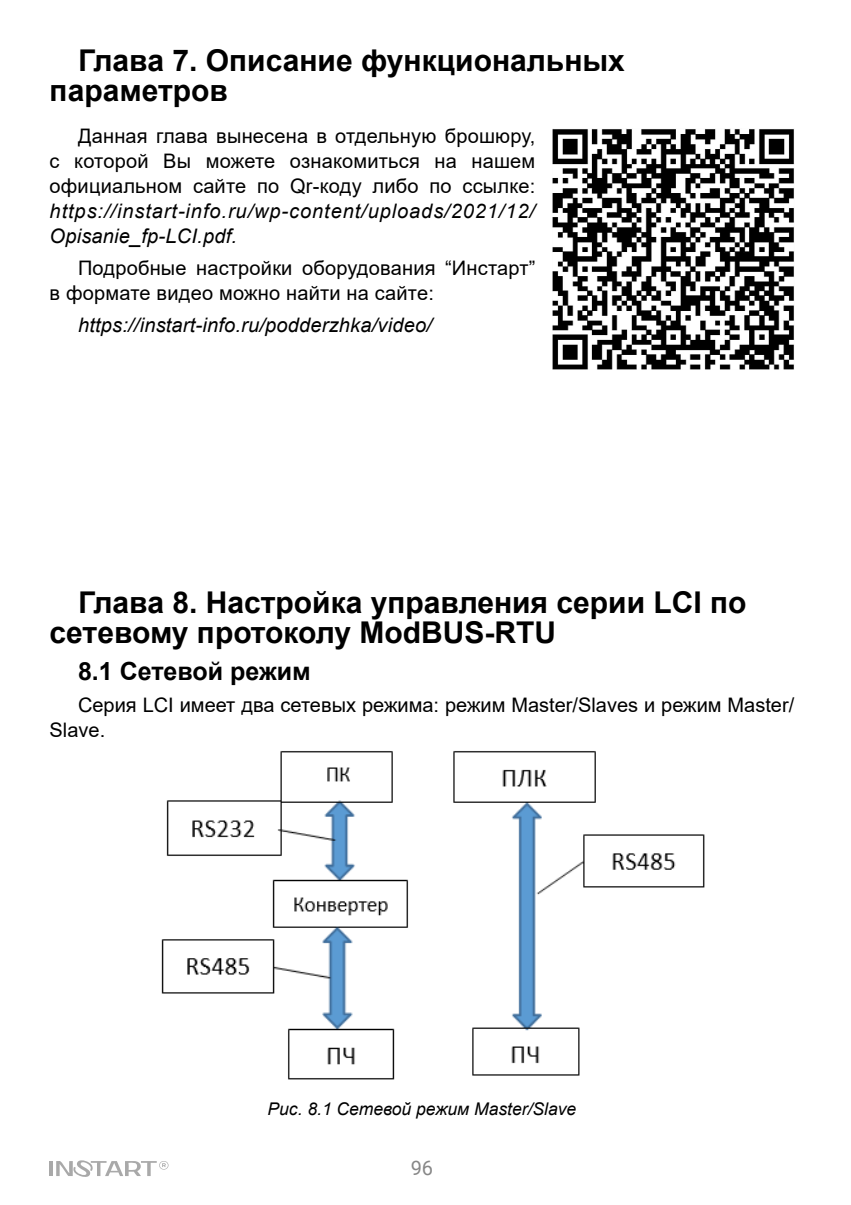
<style>
.page{position:relative;width:851px;height:1205px;background:#fff}
.page>*{position:absolute;margin:0;border:0;box-sizing:border-box;transform-origin:0 0}
.t1{font:700 30px/30px "Arial";color:#000}
.t2{font:700 25px "Arial";color:#000}
.t3{font:20px/25px "Arial";letter-spacing:.01em;color:#000}
.t4{font:italic 20px/25px "Arial";letter-spacing:.045em;color:#000}
.t5{font:italic 20px "Arial";letter-spacing:.01em;color:#000}
.t6{font:20px "Roboto";color:#878787}
.t7{font:italic 17.5px "Arial";color:#000}
</style>
<div class="page">
<hr style="left:50px;top:1161px;width:3px;height:15px;background:#a9a9a9">
<svg style="left:56px;top:1160px;width:112px;height:17px"></svg>
<img style="left:161px;top:751px;width:544px;height:329px">
<img style="left:553px;top:128px;width:241px;height:241px">
<h1 class="t1" style="left:50px;top:46px;width:576px;text-indent:28px">Глава 7. Описание функциональных параметров</h1>
<p class="t3" style="left:50px;top:123px;width:487px;text-align:justify;text-indent:28px">Данная глава вынесена в отдельную брошюру, с которой Вы можете ознакомиться на нашем официальном сайте по Qr-коду либо по ссылке:</p>
<p class="t4" style="left:50px;top:198px;width:487px">https://instart-info.ru/wp-content/uploads/2021/12/<br>Opisanie_fp-LCI.pdf.</p>
<p class="t3" style="left:50px;top:255px;width:487px;text-indent:28px">Подробные настройки оборудования “Инстарт” в формате видео можно найти на сайте:</p>
<p class="t5" style="left:78px;top:312px;width:355px">https://instart-info.ru/podderzhka/video/</p>
<h1 class="t1" style="left:50px;top:588px;width:698px;text-indent:28px">Глава 8. Настройка управления серии LCI по сетевому протоколу ModBUS-RTU</h1>
<p class="t2" style="left:78px;top:653px;width:234px">8.1 Сетевой режим</p>
<p class="t3" style="left:50px;top:692px;width:746px;text-indent:28px">Серия LCI имеет два сетевых режима: режим Master/Slaves и режим Master/<br>Slave.</p>
<p class="t7" style="left:267px;top:1097px;width:310px">Рис. 8.1 Сетевой режим Master/Slave</p>
<p class="t6" style="left:410px;top:1153px;width:24px">96</p>
</div>
